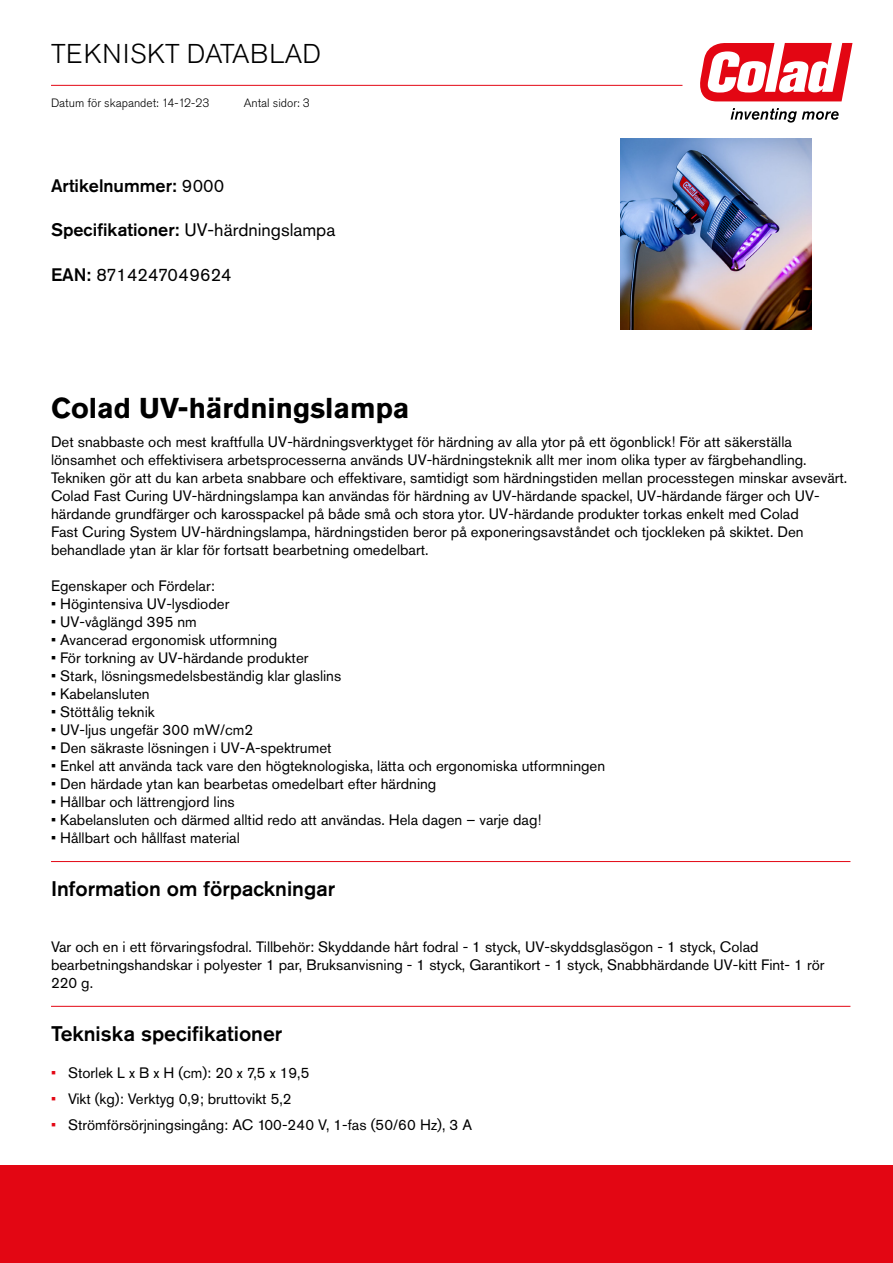
<style>
.page{position:relative;width:893px;height:1263px;background:#fff}
.page>*{position:absolute;margin:0;border:0;box-sizing:border-box;transform-origin:0 0}
.t1{font:700 28.5px "Akzidenz Grotesk Pro";color:#000}
.t2{font:300 27px "Akzidenz Grotesk Pro";letter-spacing:.01em;color:#000}
.t3{font:500 21px "Akzidenz Grotesk Pro";color:#000}
.t4{font:18px "Akzidenz Grotesk Pro";color:#000}
.t5{font:500 18px "Akzidenz Grotesk Pro";color:#000}
.t6{font:15px/18px "Akzidenz Grotesk Pro";color:#000}
.t7{font:300 12px "Akzidenz Grotesk Pro";color:#000}
.s1{font-weight:400}
.s2{font-weight:500}
.s3{color:#e30613}
</style>
<div class="page">
<svg style="left:700px;top:43px;width:152px;height:58px"></svg>
<svg style="left:731px;top:108px;width:108px;height:15px"></svg>
<hr style="left:51px;top:85px;width:631px;height:1px;background:#e30613">
<div style="left:0;top:1165px;width:893px;height:98px;background:#e30613"></div>
<hr style="left:51px;top:861px;width:799px;height:1px;background:#e30613">
<hr style="left:51px;top:1006px;width:799px;height:1px;background:#e30613">
<img style="left:620px;top:138px;width:192px;height:192px">
<h2 class="t2" style="left:51px;top:36px;width:271px">TEKNISKT DATABLAD</h2>
<p class="t7" style="left:244px;top:95px;width:67px">Antal sidor: 3</p>
<p class="t7" style="left:51px;top:95px;width:160px">Datum för skapandet: 14-12-23</p>
<p class="t5" style="left:51px;top:174px;width:175px">Artikelnummer: <span class="s1">9000</span></p>
<p class="t4" style="left:51px;top:218px;width:286px"><span class="s2">Specifikationer:</span> UV-härdningslampa</p>
<p class="t4" style="left:51px;top:263px;width:182px"><span class="s2">EAN:</span> 8714247049624</p>
<h1 class="t1" style="left:51px;top:389px;width:360px">Colad UV-härdningslampa</h1>
<p class="t6" style="left:51px;top:432px;width:798px">Det snabbaste och mest kraftfulla UV-härdningsverktyget för härdning av alla ytor på ett ögonblick! För att säkerställa lönsamhet och effektivisera arbetsprocesserna används UV-härdningsteknik allt mer inom olika typer av färgbehandling.<br>Tekniken gör att du kan arbeta snabbare och effektivare, samtidigt som härdningstiden mellan processtegen minskar avsevärt.<br>Colad Fast Curing UV-härdningslampa kan användas för härdning av UV-härdande spackel, UV-härdande färger och UV&shy;härdande grundfärger och karosspackel på både små och stora ytor. UV-härdande produkter torkas enkelt med Colad<br>Fast Curing System UV-härdningslampa, härdningstiden beror på exponeringsavståndet och tjockleken på skiktet. Den behandlade ytan är klar för fortsatt bearbetning omedelbart.</p>
<p class="t6" style="left:51px;top:576px;width:165px">Egenskaper och Fördelar:</p>
<p class="t6" style="left:51px;top:594px;width:180px">• Högintensiva UV-lysdioder</p>
<p class="t6" style="left:51px;top:612px;width:147px">• UV-våglängd 395 nm</p>
<p class="t6" style="left:51px;top:630px;width:228px">• Avancerad ergonomisk utformning</p>
<p class="t6" style="left:51px;top:648px;width:259px">• För torkning av UV-härdande produkter</p>
<p class="t6" style="left:51px;top:666px;width:292px">• Stark, lösningsmedelsbeständig klar glaslins</p>
<p class="t6" style="left:51px;top:684px;width:100px">• Kabelansluten</p>
<p class="t6" style="left:51px;top:702px;width:105px">• Stöttålig teknik</p>
<p class="t6" style="left:51px;top:720px;width:204px">• UV-ljus ungefär 300 mW/cm2</p>
<p class="t6" style="left:51px;top:738px;width:282px">• Den säkraste lösningen i UV-A-spektrumet</p>
<p class="t6" style="left:51px;top:756px;width:556px">• Enkel att använda tack vare den högteknologiska, lätta och ergonomiska utformningen</p>
<p class="t6" style="left:51px;top:774px;width:387px">• Den härdade ytan kan bearbetas omedelbart efter härdning</p>
<p class="t6" style="left:51px;top:792px;width:185px">• Hållbar och lättrengjord lins</p>
<p class="t6" style="left:51px;top:810px;width:492px">• Kabelansluten och därmed alltid redo att användas. Hela dagen – varje dag!</p>
<p class="t6" style="left:51px;top:828px;width:190px">• Hållbart och hållfast material</p>
<h3 class="t3" style="left:51px;top:875px;width:286px">Information om förpackningar</h3>
<p class="t6" style="left:51px;top:937px;width:775px">Var och en i ett förvaringsfodral. Tillbehör: Skyddande hårt fodral - 1 styck, UV-skyddsglasögon - 1 styck, Colad bearbetningshandskar i polyester 1 par, Bruksanvisning - 1 styck, Garantikort - 1 styck, Snabbhärdande UV-kitt Fint- 1 rör<br>220 g.</p>
<h3 class="t3" style="left:51px;top:1020px;width:233px">Tekniska specifikationer</h3>
<p class="t6" style="left:51px;top:1064px;width:260px"><span class="s3">•</span> Storlek L x B x H (cm): 20 x 7,5 x 19,5</p>
<p class="t6" style="left:51px;top:1089px;width:242px"><span class="s3">•</span> Vikt (kg): Verktyg 0,9; bruttovikt 5,2</p>
<p class="t6" style="left:51px;top:1116px;width:423px"><span class="s3">•</span> Strömförsörjningsingång: AC 100-240 V, 1-fas (50/60 Hz), 3 A</p>
</div>
